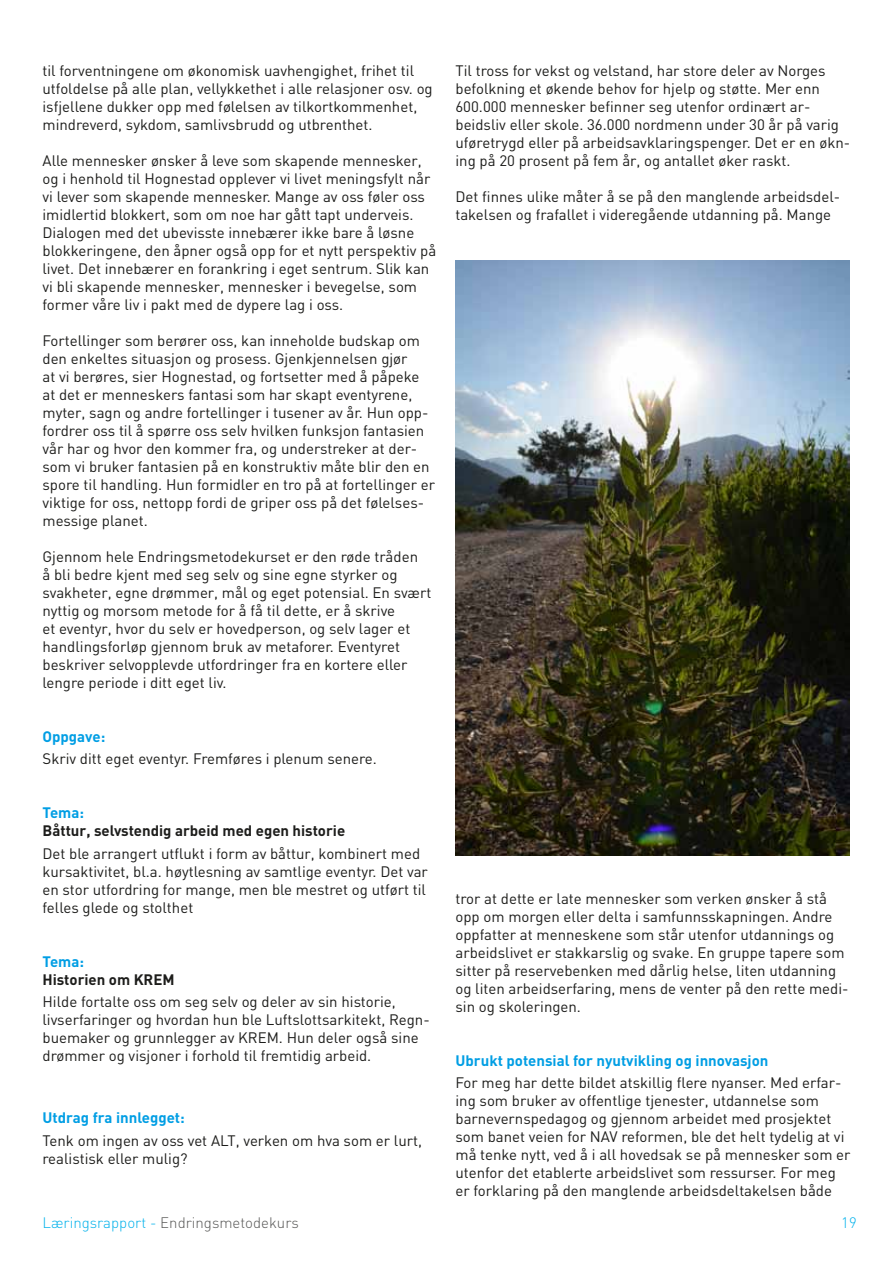
<style>
.page{position:relative;width:893px;height:1263px;background:#fff}
.page>*{position:absolute;margin:0;border:0;box-sizing:border-box;transform-origin:0 0}
.t1{font:15px/18px "DIN";color:#1d1d1b}
.t2{font:700 15px "DIN";color:#009ee4}
.t3{font:700 15px "DIN";color:#1d1d1b}
.t4{font:300 15px "DIN";color:#575756}
.t5{font:300 15px "DIN";color:#00b1eb}
.s1{color:#00b1eb}
</style>
<div class="page">
<img style="left:455px;top:260px;width:394px;height:595px">
<p class="t1" style="left:43px;top:63px;width:392px">til forventningene om økonomisk uavhengighet, frihet til utfoldelse på alle plan, vellykkethet i alle relasjoner osv. og isfjellene dukker opp med følelsen av tilkortkommenhet, mindreverd, sykdom, samlivsbrudd og utbrenthet.</p>
<p class="t1" style="left:43px;top:153px;width:395px">Alle mennesker ønsker å leve som skapende mennesker, og i henhold til Hognestad opplever vi livet meningsfylt når vi lever som skapende mennesker. Mange av oss føler oss imidlertid blokkert, som om noe har gått tapt underveis.<br>Dialogen med det ubevisste innebærer ikke bare å løsne blokkeringene, den åpner også opp for et nytt perspektiv på livet. Det innebærer en forankring i eget sentrum. Slik kan vi bli skapende mennesker, mennesker i bevegelse, som former våre liv i pakt med de dypere lag i oss.</p>
<p class="t1" style="left:43px;top:333px;width:394px">Fortellinger som berører oss, kan inneholde budskap om den enkeltes situasjon og prosess. Gjenkjennelsen gjør<br>at vi berøres, sier Hognestad, og fortsetter med å påpeke at det er menneskers fantasi som har skapt eventyrene, myter, sagn og andre fortellinger i tusener av år. Hun opp&shy;fordrer oss til å spørre oss selv hvilken funksjon fantasien vår har og hvor den kommer fra, og understreker at der&shy;som vi bruker fantasien på en konstruktiv måte blir den en spore til handling. Hun formidler en tro på at fortellinger er viktige for oss, nettopp fordi de griper oss på det følelses&shy;messige planet.</p>
<p class="t1" style="left:43px;top:549px;width:390px">Gjennom hele Endringsmetodekurset er den røde tråden<br>å bli bedre kjent med seg selv og sine egne styrker og svakheter, egne drømmer, mål og eget potensial. En svært nyttig og morsom metode for å få til dette, er å skrive<br>et eventyr, hvor du selv er hovedperson, og selv lager et handlingsforløp gjennom bruk av metaforer. Eventyret beskriver selvopplevde utfordringer fra en kortere eller lengre periode i ditt eget liv.</p>
<p class="t2" style="left:43px;top:729px;width:64px">Oppgave:</p>
<p class="t1" style="left:43px;top:751px;width:336px">Skriv ditt eget eventyr. Fremføres i plenum senere.</p>
<p class="t2" style="left:43px;top:806px;width:43px">tema:</p>
<p class="t3" style="left:43px;top:824px;width:304px">Båttur, selvstendig arbeid med egen historie</p>
<p class="t1" style="left:43px;top:845px;width:387px">Det ble arrangert utflukt i form av båttur, kombinert med kursaktivitet, bl.a. høytlesning av samtlige eventyr. Det var en stor utfordring for mange, men ble mestret og utført til felles glede og stolthet</p>
<p class="t2" style="left:43px;top:954px;width:43px">tema:</p>
<p class="t3" style="left:43px;top:972px;width:134px">Historien om KREM</p>
<p class="t1" style="left:43px;top:993px;width:389px">Hilde fortalte oss om seg selv og deler av sin historie, livserfaringer og hvordan hun ble Luftslottsarkitekt, Regn&shy;buemaker og grunnlegger av KREM. Hun deler også sine drømmer og visjoner i forhold til fremtidig arbeid.</p>
<p class="t2" style="left:43px;top:1111px;width:144px">utdrag fra innlegget:</p>
<p class="t1" style="left:43px;top:1132px;width:381px">Tenk om ingen av oss vet ALT, verken om hva som er lurt, realistisk eller mulig?</p>
<p class="t1" style="left:455px;top:63px;width:396px">Til tross for vekst og velstand, har store deler av Norges befolkning et økende behov for hjelp og støtte. Mer enn 600.000 mennesker befinner seg utenfor ordinært ar&shy;beidsliv eller skole. 36.000 nordmenn under 30 år på varig uføretrygd eller på arbeidsavklaringspenger. Det er en økn&shy;ing på 20 prosent på fem år, og antallet øker raskt.</p>
<p class="t1" style="left:455px;top:189px;width:386px">Det finnes ulike måter å se på den manglende arbeidsdel&shy;takelsen og frafallet i videregående utdanning på. Mange</p>
<p class="t1" style="left:455px;top:891px;width:395px">tror at dette er late mennesker som verken ønsker å stå opp om morgen eller delta i samfunnsskapningen. Andre oppfatter at menneskene som står utenfor utdannings og arbeidslivet er stakkarslig og svake. En gruppe tapere som sitter på reservebenken med dårlig helse, liten utdanning og liten arbeidserfaring, mens de venter på den rette medi&shy;sin og skoleringen.</p>
<p class="t2" style="left:455px;top:1053px;width:315px">ubrukt potensial for nyutvikling og innovasjon</p>
<p class="t1" style="left:455px;top:1075px;width:397px">For meg har dette bildet atskillig flere nyanser. Med erfar&shy;ing som bruker av offentlige tjenester, utdannelse som barnevernspedagog og gjennom arbeidet med prosjektet som banet veien for NAV reformen, ble det helt tydelig at vi må tenke nytt, ved å i all hovedsak se på mennesker som er utenfor det etablerte arbeidslivet som ressurser. For meg er forklaring på den manglende arbeidsdeltakelsen både</p>
<p class="t4" style="left:43px;top:1216px;width:258px"><span class="s1">Læringsrapport -</span> Endringsmetodekurs</p>
<p class="t5" style="left:841px;top:1216px;width:17px">19</p>
</div>
